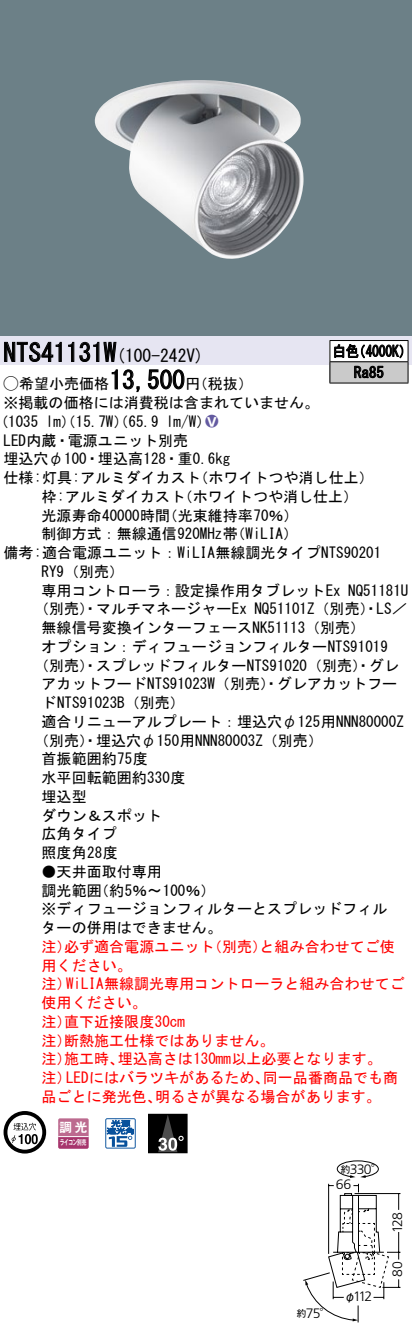
<style>
.page{position:relative;width:412px;height:1331px;background:#fff}
.page>*{position:absolute;margin:0;border:0;box-sizing:border-box;transform-origin:0 0}
.t1{font:25px "MS Gothic";color:#000}
.t2{font:17.5px "MS Gothic";color:#000}
.t3{font:15px/18.8px "MS Gothic";color:#000}
.t4{font:15px/18.8px "MS Gothic";color:#f00}
.t5{font:15px/21.2px "MS Gothic";color:#000;scale:.88 1}
.t6{font:15px "Ford Classification 1";color:#635aa0}
.t7{font:300 13.75px "Frutiger LT Std";letter-spacing:-.06em;color:#000}
.t8{font:12.5px "Gothic MB101 Pro De Bold 90 pv RKSJ H";color:#fff}
.t9{font:11.25px "Gothic MB101 Pro Regular 90 pv RKSJ H";color:#000}
.t10{font:9.5px "Gothic MB101 Pro Regular 90 pv RKSJ H";color:#000}
.t11{font:7.25px "Gothic MB101 Pro De Bold 90 pv RKSJ H";letter-spacing:-.05em;color:#fff;scale:.65 1}
.s1{font-size:25px}
.s2{font-family:"Ford Classification 1"}
.s3{color:#fff}
.s4{font-family:"Gothic MB101 Pro Regular 90 pv RKSJ H";font-weight:400;font-size:11.25px}
</style>
<div class="page">
<div style="left:0;top:0;width:411px;height:337px;background:#6c8087"></div>
<img style="left:94px;top:80px;width:209px;height:179px">
<div style="left:0;top:337px;width:411px;height:28px;background:#e6e5f2"></div>
<svg style="left:4px;top:342px;width:58px;height:20px"></svg>
<svg style="left:68px;top:342px;width:48px;height:20px"></svg>
<svg style="left:111px;top:369px;width:29px;height:23px"></svg>
<svg style="left:147px;top:369px;width:37px;height:21px"></svg>
<svg style="left:4px;top:1111px;width:42px;height:42px"></svg>
<svg style="left:31px;top:1134px;width:7px;height:10px"></svg>
<svg style="left:58px;top:1118px;width:30px;height:31px"></svg>
<hr style="left:58px;top:1136px;width:30px;height:1px;background:#fff">
<svg style="left:105px;top:1118px;width:30px;height:31px"></svg>
<div style="left:148px;top:1114px;width:39px;height:39px;background:#000"></div>
<svg style="left:158px;top:1116px;width:25px;height:35px"></svg>
<div style="left:148px;top:1114px;width:39px;height:39px;border:1px solid #000"></div>
<hr style="left:329px;top:340px;width:78px;height:1px;background:#000">
<hr style="left:329px;top:383px;width:78px;height:1px;background:#000">
<svg style="left:329px;top:341px;width:79px;height:42px"></svg>
<svg style="left:303px;top:1161px;width:98px;height:162px"></svg>
<h1 class="t1" style="left:4px;top:340px;width:102px">NTS41131</h1>
<p class="t2" style="left:104px;top:347px;width:101px">(<span class="s1">W</span> 100-242 (V</p>
<p class="t5" style="left:353px;top:340px;width:36px;text-indent:-21px">白色<br>Ra85</p>
<p class="t5" style="left:352px;top:340px;width:69px">（4000 (K</p>
<h1 class="t1" style="left:109px;top:368px;width:76px">13,500</h1>
<p class="t3" style="left:4px;top:374px;width:316px"><span class="s2">A</span>希望小売価格<br>※掲載の価格には消費税は含まれていません。</p>
<p class="t6" style="left:205px;top:413px;width:14px">2<span class="s3">8</span></p>
<p class="t3" style="left:185px;top:374px;width:69px">（円税抜(</p>
<p class="t3" style="left:166px;top:412px;width:46px">l m (W/</p>
<p class="t3" style="left:-7px;top:412px;width:47px">（1035</p>
<p class="t3" style="left:4px;top:431px;width:186px">LED内蔵・電源ユニット別売</p>
<p class="t3" style="left:4px;top:449px;width:228px">埋込穴φ100・埋込高128・重0.6kg</p>
<p class="t3" style="left:193px;top:468px;width:182px">（ホワイトつや消し仕上(</p>
<p class="t3" style="left:46px;top:412px;width:114px">lm）（15.7 ）（W 65.9</p>
<p class="t3" style="left:177px;top:468px;width:181px;text-indent:-174px">仕様:灯具:アルミダイカスト<br>（ホワイトつや消し仕上(</p>
<p class="t3" style="left:162px;top:487px;width:137px;text-indent:-121px">枠:アルミダイカスト<br>（光束維持率70％(</p>
<p class="t3" style="left:42px;top:506px;width:130px">光源寿命40000時間</p>
<p class="t3" style="left:42px;top:524px;width:197px">制御方式：無線通信920MHz帯</p>
<p class="t3" style="left:4px;top:543px;width:378px">備考:適合電源ユニット：WiLIA無線調光タイプNTS90201</p>
<p class="t3" style="left:42px;top:562px;width:84px">RY （9 別売(</p>
<p class="t3" style="left:347px;top:581px;width:61px">NQ51181U</p>
<p class="t3" style="left:230px;top:524px;width:69px">（WiLIA(</p>
<p class="t3" style="left:254px;top:581px;width:154px;text-indent:-212px">専用コントローラ：設定操作用タブレットEx<br>NQ51101 （Z 別売）・LS／</p>
<p class="t3" style="left:34px;top:599px;width:214px">（別売）・マルチマネージャーEx</p>
<p class="t3" style="left:42px;top:618px;width:324px">無線信号変換インターフェースNK51113（別売(</p>
<p class="t3" style="left:42px;top:637px;width:347px">オプション：ディフュージョンフィルターNTS91019</p>
<p class="t3" style="left:34px;top:656px;width:366px">（別売）・スプレッドフィルターNTS91020（別売）・グレ</p>
<p class="t3" style="left:42px;top:674px;width:356px">アカットフードNTS91023 （W 別売）・グレアカットフー</p>
<p class="t3" style="left:42px;top:693px;width:144px">ドNTS91023 （B 別売(</p>
<p class="t3" style="left:42px;top:712px;width:363px">適合リニューアルプレート：埋込穴φ125用NNN80000Z</p>
<p class="t3" style="left:34px;top:731px;width:290px">（別売）・埋込穴φ150用NNN80003 （Z 別売(</p>
<p class="t3" style="left:42px;top:749px;width:107px">首振範囲約75度</p>
<p class="t3" style="left:42px;top:768px;width:145px">水平回転範囲約330度</p>
<p class="t3" style="left:42px;top:787px;width:46px">埋込型</p>
<p class="t3" style="left:42px;top:806px;width:121px">ダウン＆スポット</p>
<p class="t3" style="left:42px;top:824px;width:76px">広角タイプ</p>
<p class="t3" style="left:42px;top:843px;width:77px">照度角28度</p>
<p class="t3" style="left:94px;top:862px;width:122px;text-indent:-52px">●天井面取付専用<br>（約5％〜100％(</p>
<p class="t3" style="left:42px;top:881px;width:346px">調光範囲<br>※ディフュージョンフィルターとスプレッドフィルターの併用はできません。</p>
<p class="t4" style="left:259px;top:937px;width:136px">と組み合わせてご使</p>
<p class="t4" style="left:64px;top:937px;width:151px">必ず適合電源ユニット</p>
<p class="t4" style="left:207px;top:937px;width:61px">（別売）</p>
<p class="t4" style="left:42px;top:937px;width:31px">注）</p>
<p class="t4" style="left:42px;top:956px;width:91px">用ください。</p>
<p class="t4" style="left:66px;top:974px;width:339px">WiLIA無線調光専用コントローラと組み合わせてご</p>
<p class="t4" style="left:42px;top:974px;width:31px">注）</p>
<p class="t4" style="left:42px;top:993px;width:106px">使用ください。</p>
<p class="t4" style="left:64px;top:1012px;width:122px">直下近接限度30cm</p>
<p class="t4" style="left:64px;top:1012px;width:211px;text-indent:-22px">注）<br>断熱施工仕様ではありません。</p>
<p class="t4" style="left:42px;top:1031px;width:31px">注）</p>
<p class="t4" style="left:117px;top:1049px;width:265px">埋込高さは130mm以上必要となります。</p>
<p class="t4" style="left:64px;top:1049px;width:61px">施工時、</p>
<p class="t4" style="left:42px;top:1049px;width:31px">注）</p>
<p class="t4" style="left:66px;top:1068px;width:204px">LEDにはバラツキがあるため、</p>
<p class="t4" style="left:262px;top:1068px;width:136px">同一品番商品でも商</p>
<p class="t4" style="left:42px;top:1068px;width:31px">注）</p>
<p class="t4" style="left:42px;top:1087px;width:121px">品ごとに発光色、</p>
<p class="t11" style="left:60px;top:1136px;width:43px">ライコン別売</p>
<p class="t4" style="left:155px;top:1087px;width:227px">明るさが異なる場合があります。</p>
<p class="t8" style="left:59px;top:1117px;width:29px">調光</p>
<p class="t7" style="left:349px;top:1161px;width:34px">330<span class="s4">°</span></p>
<p class="t10" style="left:340px;top:1161px;width:11px">約</p>
<p class="t7" style="left:335px;top:1176px;width:17px">66</p>
<p class="t7" style="left:305px;top:1305px;width:26px">75<span class="s4">°</span></p>
<p class="t10" style="left:296px;top:1305px;width:11px">約</p>
<p class="t7" style="left:352px;top:1289px;width:21px">112</p>
<p class="t7" style="left:358px;top:1289px;width:16px">37</p>
<p class="t9" style="left:344px;top:1287px;width:13px">φ</p>
<p class="t7" style="left:389px;top:1233px;width:23px;rotate:-90deg">128</p>
<p class="t7" style="left:389px;top:1277px;width:17px;rotate:-90deg">80</p>
</div>
